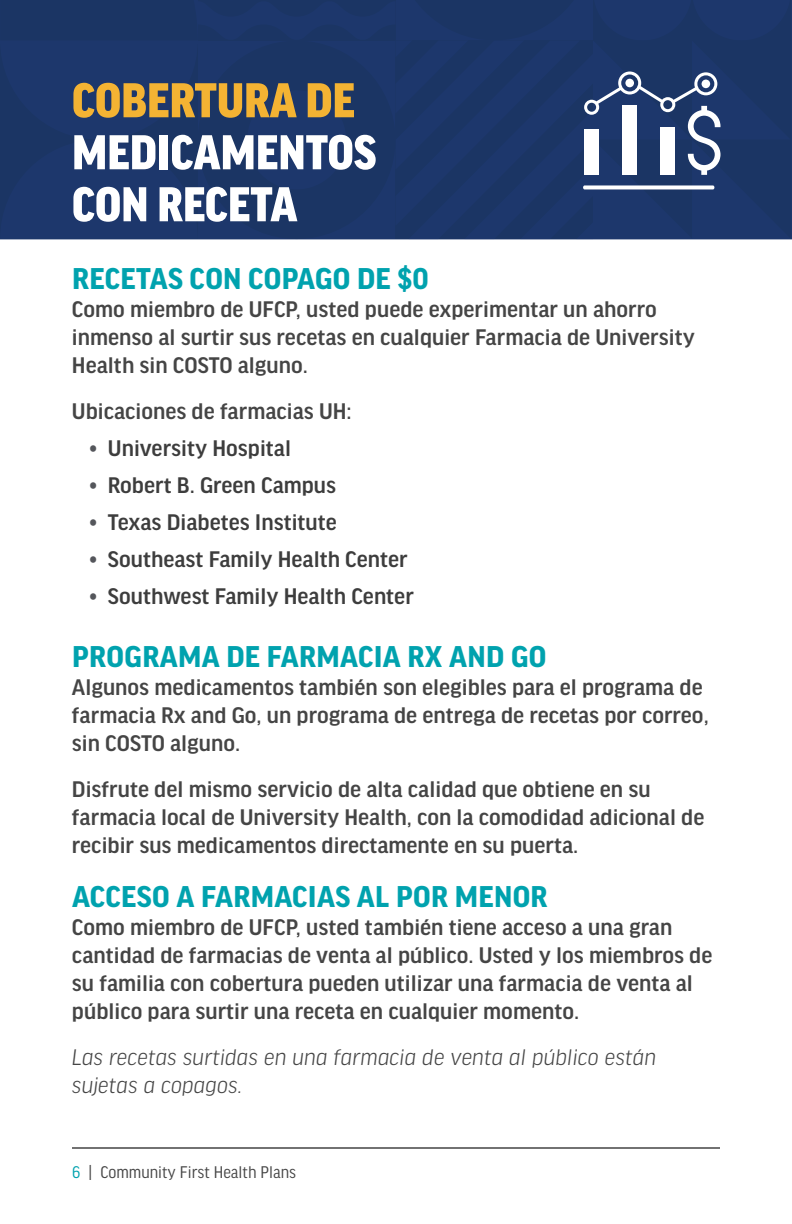
<style>
.page{position:relative;width:792px;height:1224px;background:#fff}
.page>*{position:absolute;margin:0;border:0;box-sizing:border-box;transform-origin:0 0}
.t1{font:900 52px/52px "Good Headline Pro Narr";color:#fff}
.t2{font:900 52px "Good Headline Pro Narr";color:#f4b333}
.t3{font:700 32px "Good Headline Pro";letter-spacing:.01em;color:#00a2ae}
.t4{font:500 24px/28px "Good Headline Pro";color:#454545}
.t5{font:500 24px "Good Headline Pro";color:#3d3d3d}
.t6{font:italic 300 24px/28px "Good Headline Pro";color:#454545}
.t7{font:18px "Good Headline Pro Narr";color:#454545}
.s1{color:#54565b}
.s2{color:#00a2ae}
</style>
<div class="page">
<hr style="left:72px;top:1147px;width:648px;height:2px;background:#454545">
<div style="left:0;top:0;width:791px;height:239px;background:#1d376c"></div>
<h1 class="t2" style="left:72px;top:75px;width:284px">COBERTURA DE</h1>
<h1 class="t1" style="left:72px;top:127px;width:306px">MEDICAMENTOS<br>CON RECETA</h1>
<h2 class="t3" style="left:72px;top:263px;width:358px">RECETAS CON COPAGO DE $0</h2>
<p class="t4" style="left:72px;top:296px;width:624px">Como miembro de UFCP, usted puede experimentar un ahorro inmenso al surtir sus recetas en cualquier Farmacia de University<br>Health sin COSTO alguno.</p>
<p class="t4" style="left:72px;top:398px;width:281px">Ubicaciones de farmacias UH:</p>
<p class="t5" style="left:90px;top:437px;width:203px"><span class="s1">•</span> University Hospital</p>
<p class="t5" style="left:90px;top:474px;width:248px"><span class="s1">•</span> Robert B. Green Campus</p>
<p class="t5" style="left:90px;top:511px;width:248px"><span class="s1">•</span> Texas Diabetes Institute</p>
<p class="t5" style="left:90px;top:548px;width:319px"><span class="s1">•</span> Southeast Family Health Center</p>
<p class="t5" style="left:90px;top:585px;width:325px"><span class="s1">•</span> Southwest Family Health Center</p>
<h2 class="t3" style="left:72px;top:641px;width:476px">PROGRAMA DE FARMACIA RX AND GO</h2>
<p class="t4" style="left:72px;top:674px;width:638px">Algunos medicamentos también son elegibles para el programa de farmacia Rx and Go, un programa de entrega de recetas por correo, sin COSTO alguno.</p>
<p class="t4" style="left:72px;top:776px;width:634px">Disfrute del mismo servicio de alta calidad que obtiene en su farmacia local de University Health, con la comodidad adicional de recibir sus medicamentos directamente en su puerta.</p>
<h2 class="t3" style="left:72px;top:881px;width:477px">ACCESO A FARMACIAS AL POR MENOR</h2>
<p class="t4" style="left:72px;top:914px;width:642px">Como miembro de UFCP, usted también tiene acceso a una gran cantidad de farmacias de venta al público. Usted y los miembros de su familia con cobertura pueden utilizar una farmacia de venta al público para surtir una receta en cualquier momento.</p>
<p class="t6" style="left:72px;top:1043px;width:586px">Las recetas surtidas en una farmacia de venta al público están sujetas a copagos.</p>
<p class="t7" style="left:72px;top:1163px;width:226px"><span class="s2">6</span> | Community First Health Plans</p>
</div>
